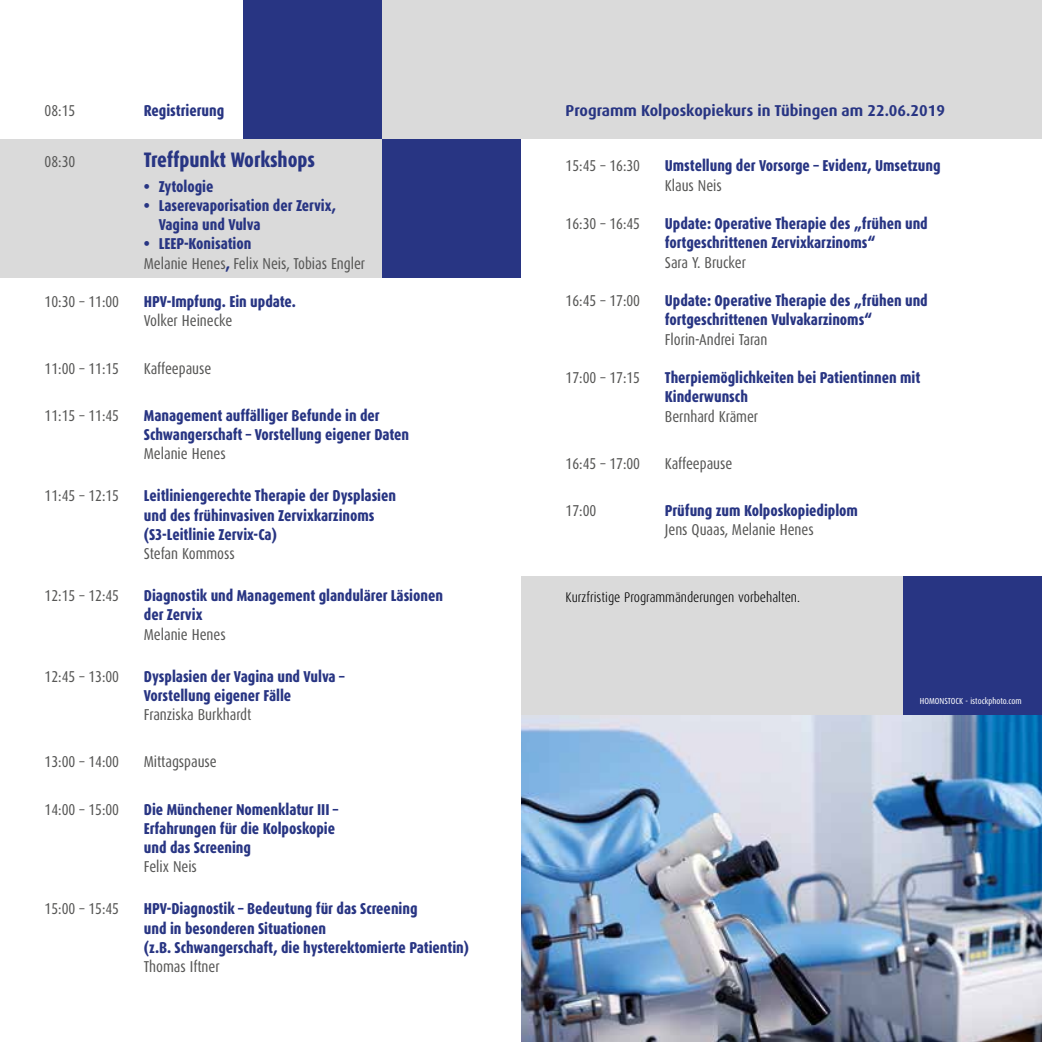
<style>
.page{position:relative;width:1042px;height:1042px;background:#fff}
.page>*{position:absolute;margin:0;border:0;box-sizing:border-box;transform-origin:0 0}
.t1{font:800 21px "Dax Condensed";letter-spacing:-.005em;color:#283583}
.t2{font:800 15.75px/19.2px "Dax Condensed";letter-spacing:-.005em;color:#283583}
.t3{font:15.75px/19.2px "Dax Condensed";letter-spacing:-.005em;color:#575756}
.t4{font:700 15.75px "Dax";color:#283583}
.t5{font:300 14px "Dax Condensed";color:#000}
.t6{font:8.75px "Dax Condensed";color:#fff}
.s1{font-weight:800;color:#283583}
</style>
<div class="page">
<div style="left:0;top:139px;width:382px;height:139px;background:#dadada"></div>
<div style="left:382px;top:139px;width:139px;height:139px;background:#283583"></div>
<div style="left:382px;top:0;width:660px;height:139px;background:#dadada"></div>
<div style="left:243px;top:0;width:139px;height:139px;background:#283583"></div>
<img style="left:521px;top:714px;width:521px;height:328px">
<div style="left:521px;top:575px;width:521px;height:139px;background:#dadada"></div>
<div style="left:903px;top:575px;width:139px;height:139px;background:#283583"></div>
<p class="t3" style="left:45px;top:101px;width:32px">08:15</p>
<p class="t2" style="left:144px;top:101px;width:82px">Registrierung</p>
<p class="t3" style="left:45px;top:152px;width:32px">08:30</p>
<h1 class="t1" style="left:144px;top:148px;width:173px">Treffpunkt Workshops</h1>
<p class="t2" style="left:144px;top:177px;width:71px">• Zytologie</p>
<p class="t2" style="left:159px;top:196px;width:179px;text-indent:-15px">• Laserevaporisation der Zervix,<br>Vagina und Vulva</p>
<p class="t3" style="left:144px;top:234px;width:223px"><span class="s1">• LEEP-Konisation<br></span>Melanie Henes<span class="s1">,</span> Felix Neis, Tobias Engler</p>
<p class="t3" style="left:45px;top:292px;width:76px">10:30 – 11:00</p>
<p class="t2" style="left:144px;top:292px;width:153px">HPV-Impfung. Ein update.</p>
<p class="t3" style="left:144px;top:311px;width:90px">Volker Heinecke</p>
<p class="t3" style="left:45px;top:359px;width:76px">11:00 – 11:15</p>
<p class="t3" style="left:144px;top:359px;width:69px">Kaffeepause</p>
<p class="t3" style="left:45px;top:406px;width:76px">11:15 – 11:45</p>
<p class="t2" style="left:144px;top:406px;width:267px">Management auffälliger Befunde in der<br>Schwangerschaft – Vorstellung eigener Daten</p>
<p class="t3" style="left:144px;top:444px;width:83px">Melanie Henes</p>
<p class="t3" style="left:45px;top:486px;width:76px">11:45 – 12:15</p>
<p class="t2" style="left:144px;top:486px;width:254px">Leitliniengerechte Therapie der Dysplasien und des frühinvasiven Zervixkarzinoms (S3-Leitlinie Zervix-Ca)</p>
<p class="t3" style="left:144px;top:544px;width:92px">Stefan Kommoss</p>
<p class="t3" style="left:45px;top:586px;width:76px">12:15 – 12:45</p>
<p class="t2" style="left:144px;top:586px;width:301px">Diagnostik und Management glandulärer Läsionen der Zervix</p>
<p class="t3" style="left:144px;top:625px;width:83px">Melanie Henes</p>
<p class="t3" style="left:45px;top:667px;width:76px">12:45 – 13:00</p>
<p class="t2" style="left:144px;top:667px;width:202px">Dysplasien der Vagina und Vulva –<br>Vorstellung eigener Fälle</p>
<p class="t3" style="left:144px;top:705px;width:109px">Franziska Burkhardt</p>
<p class="t3" style="left:45px;top:752px;width:76px">13:00 – 14:00</p>
<p class="t3" style="left:144px;top:752px;width:74px">Mittagspause</p>
<p class="t3" style="left:45px;top:800px;width:76px">14:00 – 15:00</p>
<p class="t2" style="left:144px;top:800px;width:196px">Die Münchener Nomenklatur III –<br>Erfahrungen für die Kolposkopie und das Screening</p>
<p class="t3" style="left:144px;top:857px;width:55px">Felix Neis</p>
<p class="t3" style="left:45px;top:899px;width:76px">15:00 – 15:45</p>
<p class="t2" style="left:144px;top:899px;width:327px">HPV-Diagnostik – Bedeutung für das Screening<br>und in besonderen Situationen<br>(z.B. Schwangerschaft, die hysterektomierte Patientin)</p>
<p class="t3" style="left:144px;top:957px;width:77px">Thomas Iftner</p>
<p class="t4" style="left:566px;top:102px;width:381px">Programm Kolposkopiekurs in Tübingen am 22.06.2019</p>
<p class="t3" style="left:566px;top:157px;width:76px">15:45 – 16:30</p>
<p class="t2" style="left:665px;top:156px;width:277px">Umstellung der Vorsorge – Evidenz, Umsetzung</p>
<p class="t3" style="left:665px;top:176px;width:58px">Klaus Neis</p>
<p class="t3" style="left:566px;top:214px;width:76px">16:30 – 16:45</p>
<p class="t2" style="left:665px;top:214px;width:264px">Update: Operative Therapie des „frühen und fortgeschrittenen Zervixkarzinoms“</p>
<p class="t3" style="left:665px;top:253px;width:83px">Sara Y. Brucker</p>
<p class="t3" style="left:566px;top:291px;width:76px">16:45 – 17:00</p>
<p class="t2" style="left:665px;top:291px;width:264px">Update: Operative Therapie des „frühen und fortgeschrittenen Vulvakarzinoms“</p>
<p class="t3" style="left:665px;top:330px;width:104px">Florin-Andrei Taran</p>
<p class="t3" style="left:566px;top:368px;width:76px">17:00 – 17:15</p>
<p class="t2" style="left:665px;top:368px;width:257px">Therpiemöglichkeiten bei Patientinnen mit<br>Kinderwunsch</p>
<p class="t3" style="left:665px;top:407px;width:95px">Bernhard Krämer</p>
<p class="t3" style="left:566px;top:454px;width:76px">16:45 – 17:00</p>
<p class="t3" style="left:665px;top:454px;width:69px">Kaffeepause</p>
<p class="t3" style="left:566px;top:501px;width:32px">17:00</p>
<p class="t2" style="left:665px;top:501px;width:195px">Prüfung zum Kolposkopiediplom</p>
<p class="t3" style="left:665px;top:520px;width:150px">Jens Quaas, Melanie Henes</p>
<p class="t5" style="left:566px;top:589px;width:236px">Kurzfristige Programmänderungen vorbehalten.</p>
<p class="t6" style="left:920px;top:696px;width:103px">HOMONSTOCK - istockphoto.com</p>
</div>
